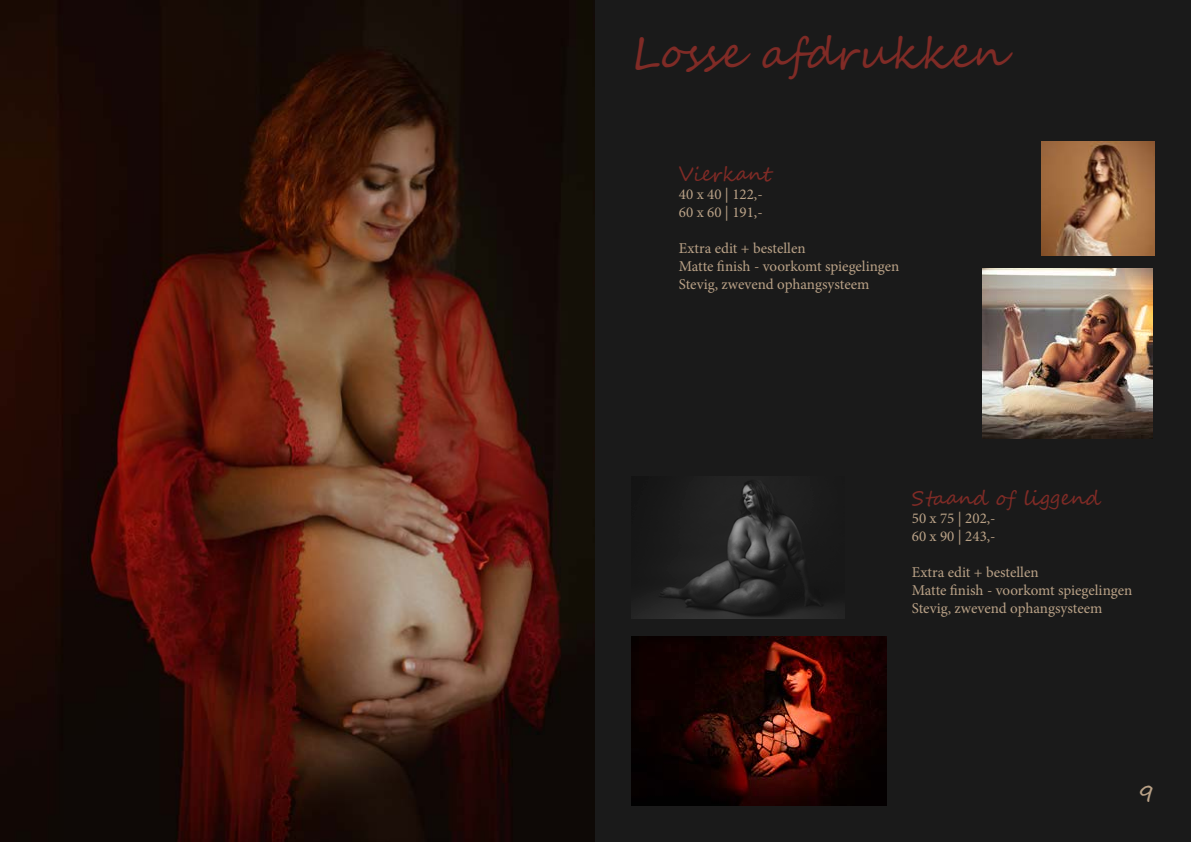
<style>
.page{position:relative;width:1191px;height:842px;background:#fff}
.page>*{position:absolute;margin:0;border:0;box-sizing:border-box;transform-origin:0 0}
.t1{font:43px "Segoe Script";color:#802b26}
.t2{font:25px "Segoe Script";color:#baa287}
.t3{font:20px "Segoe Script";color:#802b26}
.t4{font:15px/18px "Minion Pro";color:#baa287}
</style>
<div class="page">
<div style="left:594px;top:0;width:597px;height:842px;background:#1a1a1a"></div>
<img style="left:0;top:0;width:594px;height:842px">
<img style="left:1041px;top:142px;width:114px;height:113px">
<img style="left:982px;top:269px;width:170px;height:170px">
<img style="left:631px;top:476px;width:213px;height:142px">
<img style="left:631px;top:636px;width:255px;height:170px">
<h1 class="t1" style="left:631px;top:18px;width:376px">Losse afdrukken</h1>
<h3 class="t3" style="left:679px;top:158px;width:93px">Vierkant</h3>
<p class="t4" style="left:679px;top:186px;width:85px">40 x 40 | 122,-<br>60 x 60 | 191,-</p>
<p class="t4" style="left:679px;top:240px;width:222px">Extra edit + bestellen<br>Matte finish - voorkomt spiegelingen<br>Stevig, zwevend ophangsysteem</p>
<h3 class="t3" style="left:911px;top:482px;width:190px">Staand of liggend</h3>
<p class="t4" style="left:911px;top:510px;width:85px">50 x 75 | 202,-<br>60 x 90 | 243,-</p>
<p class="t4" style="left:911px;top:564px;width:222px">Extra edit + bestellen<br>Matte finish - voorkomt spiegelingen<br>Stevig, zwevend ophangsysteem</p>
<h2 class="t2" style="left:1136px;top:773px;width:20px">9</h2>
</div>
